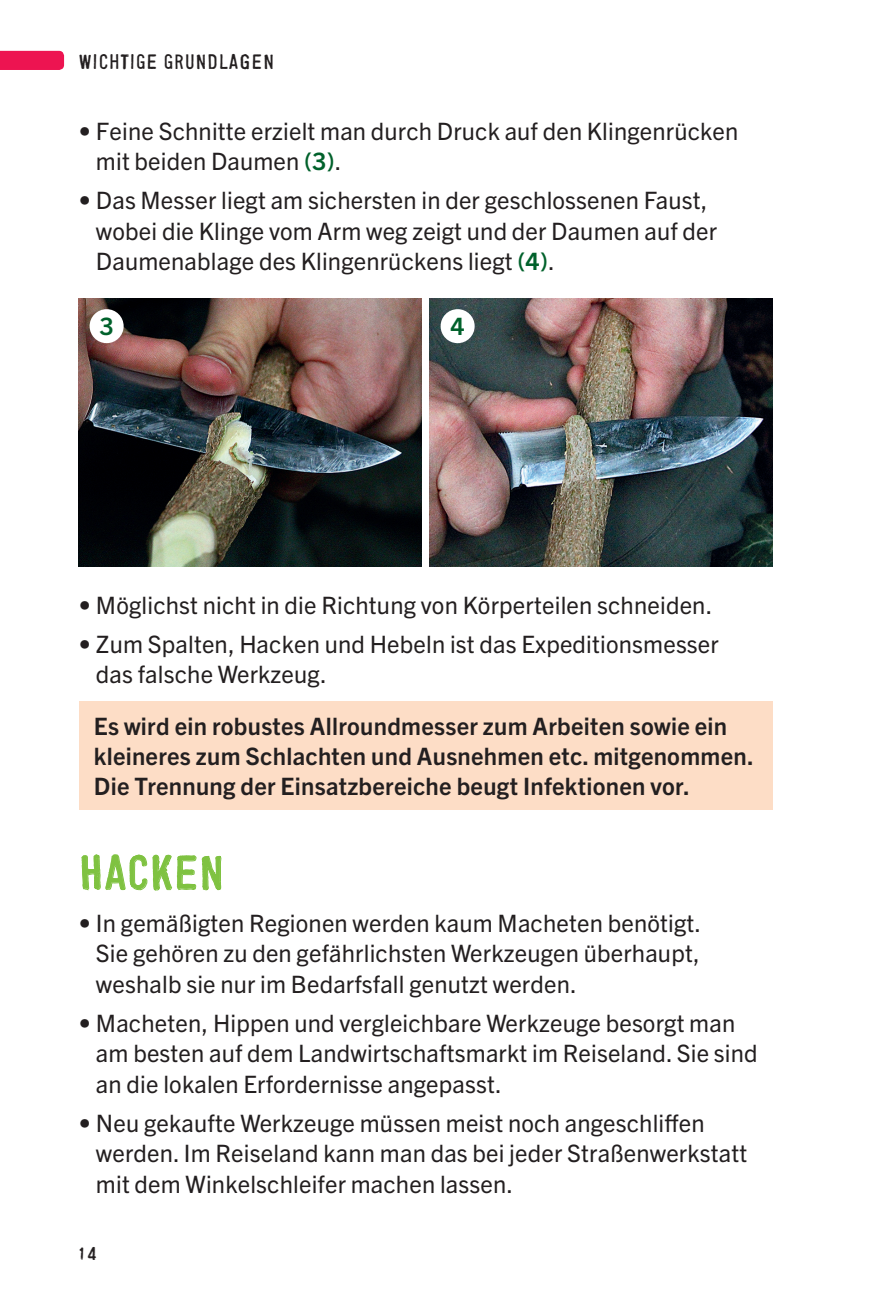
<style>
.page{position:relative;width:885px;height:1302px;background:#fff}
.page>*{position:absolute;margin:0;border:0;box-sizing:border-box;transform-origin:0 0}
.t1{font:48px "Cartonnage OT";letter-spacing:.025em;color:#7fc241}
.t2{font:24px/30.6px "Trade Gothic Next LT Pro";letter-spacing:.005em;color:#231f20}
.t3{font:700 24px/30px "Trade Gothic Next LT Pro";letter-spacing:.01em;color:#231f20}
.t4{font:700 24px "Trade Gothic Next LT Pro";color:#00612b}
.t5{font:21px "Cartonnage OT";letter-spacing:.05em;color:#231f20}
.t6{font:18px "Cartonnage OT";color:#231f20;scale:1.08 1}
.s1{font-weight:700}
.s2{font-weight:700;color:#00612b}
</style>
<div class="page">
<svg style="left:0;top:51px;width:64px;height:19px"></svg>
<svg style="left:82px;top:854px;width:65px;height:36px"></svg>
<svg style="left:153px;top:854px;width:43px;height:36px"></svg>
<svg style="left:202px;top:855px;width:19px;height:35px"></svg>
<div style="left:79px;top:701px;width:693px;height:109px;background:#fdddc6"></div>
<img style="left:79px;top:298px;width:342px;height:268px">
<img style="left:430px;top:298px;width:342px;height:268px">
<div style="left:90px;top:309px;width:34px;height:34px;background:#fff;border-radius:50%"></div>
<div style="left:440px;top:309px;width:34px;height:34px;background:#fff;border-radius:50%"></div>
<p class="t5" style="left:79px;top:48px;width:196px">WICHTIGE GRUNDLAGEN</p>
<p class="t2" style="left:96px;top:114px;width:644px;text-indent:-17px"><span class="s1">•</span> Feine Schnitte erzielt man durch Druck auf den Klingenrücken mit beiden Daumen <span class="s2">(3)</span>.</p>
<p class="t2" style="left:96px;top:184px;width:622px;text-indent:-17px"><span class="s1">•</span> Das Messer liegt am sichersten in der geschlossenen Faust, wobei die Klinge vom Arm weg zeigt und der Daumen auf der<br>Daumenablage des Klingenrückens liegt <span class="s2">(4)</span>.</p>
<p class="t4" style="left:100px;top:310px;width:15px">3</p>
<p class="t4" style="left:450px;top:310px;width:15px">4</p>
<p class="t2" style="left:79px;top:588px;width:635px"><span class="s1">•</span> Möglichst nicht in die Richtung von Körperteilen schneiden.</p>
<p class="t2" style="left:96px;top:627px;width:624px;text-indent:-17px"><span class="s1">•</span> Zum Spalten, Hacken und Hebeln ist das Expeditionsmesser das falsche Werkzeug.</p>
<p class="t3" style="left:94px;top:709px;width:661px">Es wird ein robustes Allroundmesser zum Arbeiten sowie ein kleineres zum Schlachten und Ausnehmen etc. mitgenommen.<br>Die Trennung der Einsatzbereiche beugt Infektionen vor.</p>
<h1 class="t1" style="left:79px;top:842px;width:146px">HACKEN</h1>
<p class="t2" style="left:96px;top:906px;width:606px;text-align:justify;text-indent:-17px"><span class="s1">•</span> In gemäßigten Regionen werden kaum Macheten benötigt.<br>Sie gehören zu den gefährlichsten Werkzeugen überhaupt, weshalb sie nur im Bedarfsfall genutzt werden.</p>
<p class="t2" style="left:96px;top:1006px;width:663px;text-indent:-17px"><span class="s1">•</span> Macheten, Hippen und vergleichbare Werkzeuge besorgt man am besten auf dem Landwirtschaftsmarkt im Reiseland. Sie sind an die lokalen Erfordernisse angepasst.</p>
<p class="t2" style="left:96px;top:1106px;width:652px;text-indent:-17px"><span class="s1">•</span> Neu gekaufte Werkzeuge müssen meist noch angeschliffen werden. Im Reiseland kann man das bei jeder Straßenwerkstatt mit dem Winkelschleifer machen lassen.</p>
<p class="t6" style="left:79px;top:1242px;width:18px">14</p>
</div>
